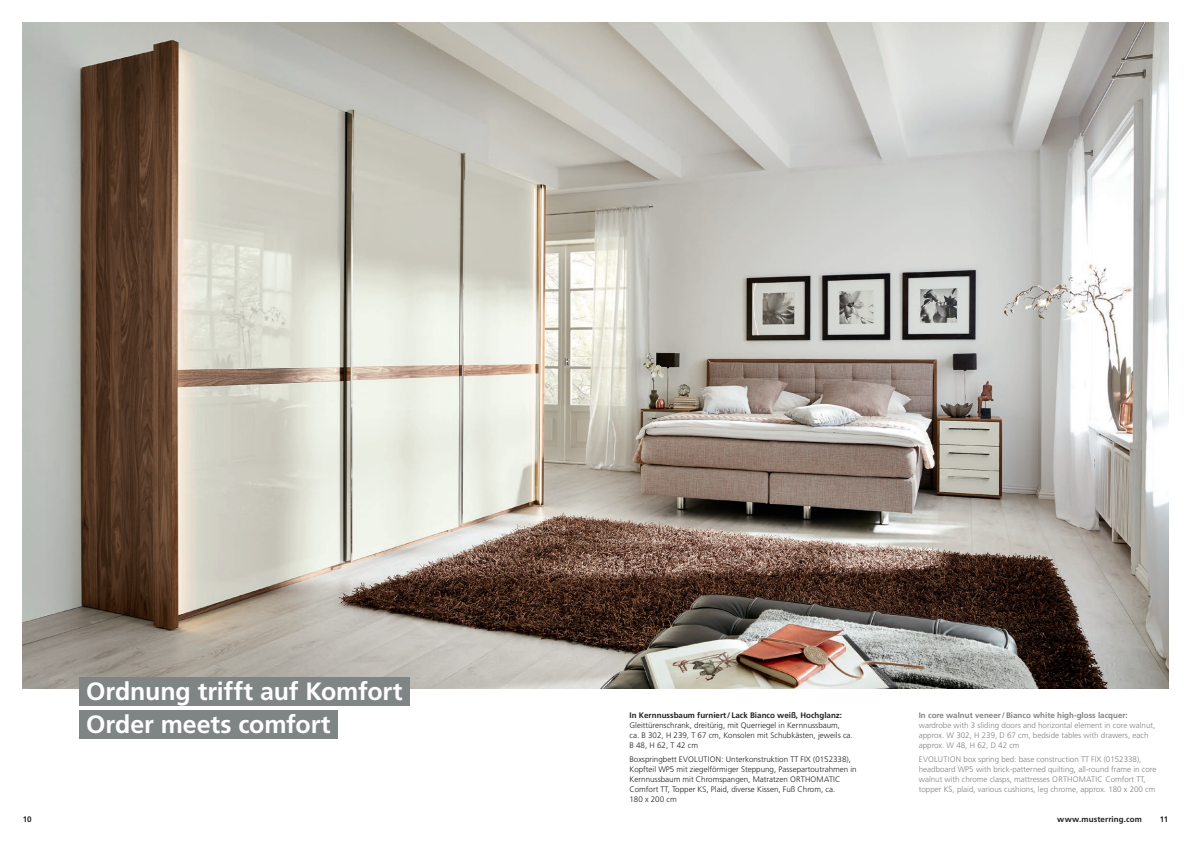
<style>
.page{position:relative;width:1191px;height:842px;background:#fff}
.page>*{position:absolute;margin:0;border:0;box-sizing:border-box;transform-origin:0 0}
.t1{font:700 25px/33.2px "Frutiger LT Std";letter-spacing:-.005em;color:#fff}
.t2{font:300 8px/10px "Frutiger LT Std";color:#808285}
.t3{font:300 8px/10px "Frutiger LT Std";color:#231f20}
.t4{font:700 8px "Frutiger LT Std";color:#231f20}
.t5{font:700 8px "Frutiger LT Std";color:#808285}
</style>
<div class="page">
<img style="left:23px;top:23px;width:1145px;height:666px">
<div style="left:79px;top:677px;width:330px;height:29px;background:#7f8485"></div>
<div style="left:79px;top:711px;width:258px;height:28px;background:#7f8485"></div>
<h1 class="t1" style="left:86px;top:675px;width:318px">Ordnung trifft auf Komfort<br>Order meets comfort</h1>
<p class="t4" style="left:629px;top:710px;width:214px">In Kernnussbaum furniert/Lack Bianco weiß, Hochglanz:</p>
<p class="t3" style="left:629px;top:720px;width:225px">Gleittürenschrank, dreitürig, mit Querriegel in Kernnussbaum,<br>ca. B 302, H 239, T 67 cm, Konsolen mit Schubkästen, jeweils ca.<br>B 48, H 62, T 42 cm</p>
<p class="t3" style="left:629px;top:755px;width:229px">Boxspringbett EVOLUTION: Unterkonstruktion TT FIX (0152338), Kopfteil WP5 mit ziegelförmiger Steppung, Passepartoutrahmen in Kernnussbaum mit Chromspangen, Matratzen ORTHOMATIC Comfort TT, Topper KS, Plaid, diverse Kissen, Fuß Chrom, ca.<br>180 x 200 cm</p>
<p class="t5" style="left:918px;top:710px;width:211px">In core walnut veneer/Bianco white high-gloss lacquer:</p>
<p class="t2" style="left:918px;top:720px;width:238px">wardrobe with 3 sliding doors and horizontal element in core walnut, approx. W 302, H 239, D 67 cm, bedside tables with drawers, each approx. W 48, H 62, D 42 cm</p>
<p class="t2" style="left:918px;top:755px;width:239px">EVOLUTION box spring bed: base construction TT FIX (0152338), headboard WP5 with brick-patterned quilting, all-round frame in core walnut with chrome clasps, mattresses ORTHOMATIC Comfort TT, topper KS, plaid, various cushions, leg chrome, approx. 180 x 200 cm</p>
<p class="t4" style="left:23px;top:815px;width:10px">10</p>
<p class="t4" style="left:1057px;top:815px;width:86px">www.musterring.com</p>
<p class="t4" style="left:1159px;top:815px;width:10px">11</p>
</div>
